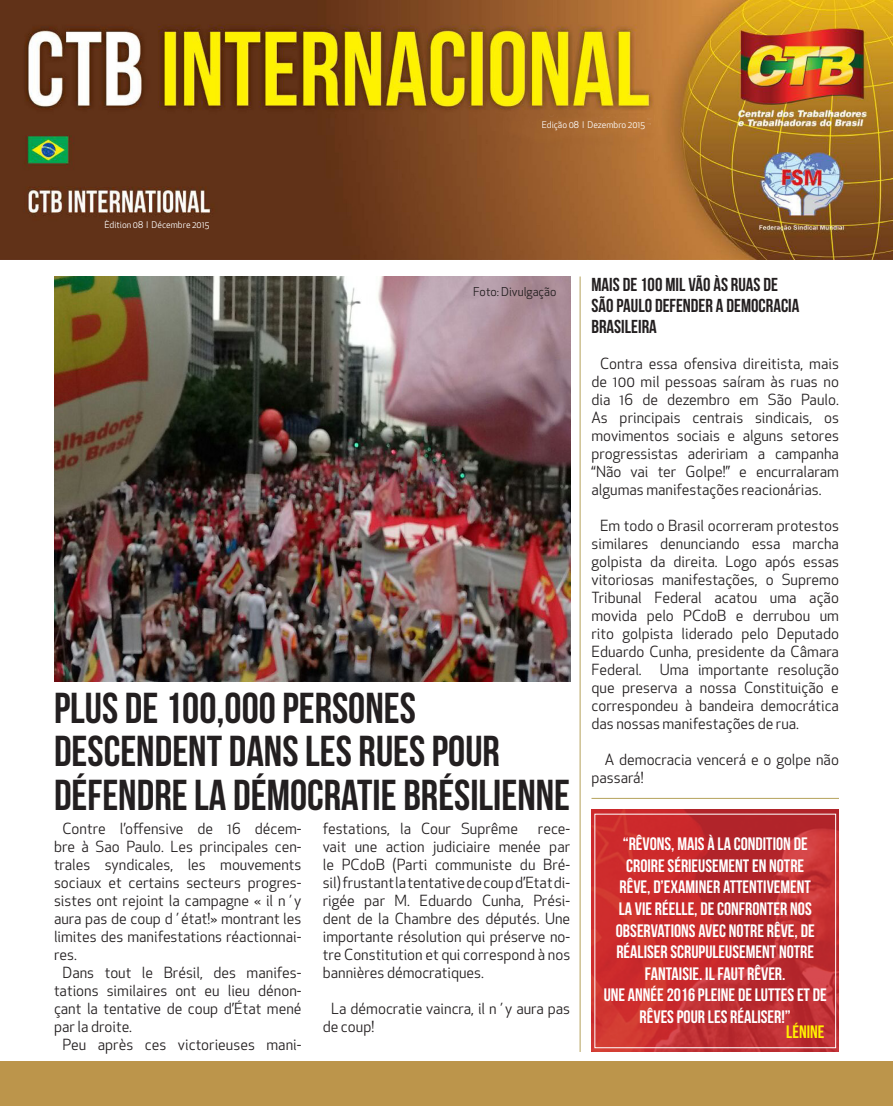
<style>
.page{position:relative;width:893px;height:1106px;background:#fff}
.page>*{position:absolute;margin:0;border:0;box-sizing:border-box;transform-origin:0 0}
.t1{font:43.2px/43.5px "Bebas Neue";color:#231f20}
.t2{font:18.75px/21px "Bebas Neue";color:#231f20}
.t3{font:18px/21.6px "Bebas Neue";color:#fff;text-align:center}
.t4{font:18px "Bebas Neue";color:#fff101}
.t5{font:15px/18px "Apex New";color:#231f20;text-align:justify}
.t6{font:12px "Apex New";color:#231f20}
.t7{font:9px "Apex New";color:#fff}
</style>
<div class="page">
<img style="left:0;top:1px;width:893px;height:258px">
<img style="left:54px;top:276px;width:516px;height:405px">
<hr style="left:580px;top:276px;width:1px;height:776px;background:#b5a25b">
<div style="left:0;top:1061px;width:893px;height:45px;background:#bc954b"></div>
<hr style="left:591px;top:798px;width:248px;height:1px;background:#b5a25b">
<img style="left:591px;top:810px;width:248px;height:242px">
<div style="left:594px;top:813px;width:242px;height:235px;border:1px solid #fff"></div>
<p class="t7" style="left:104px;top:218px;width:106px">Èdition 08 I Décembre 2015</p>
<p class="t7" style="left:542px;top:119px;width:105px">Edição 08 I Dezembro 2015</p>
<p class="t6" style="left:473px;top:283px;width:85px">Foto: Divulgação</p>
<p class="t1" style="left:54px;top:685px;width:363px">PLUS DE 100,000 PERSONES</p>
<p class="t1" style="left:54px;top:729px;width:518px">DESCENDENT DANS LES RUES POUR<br>DÉFENDRE LA DÉMOCRATIE BRÉSILIENNE</p>
<p class="t5" style="left:54px;top:820px;width:249px;text-indent:9px">Contre l’offensive de 16 décem&shy;bre à Sao Paulo. Les principales cen&shy;trales syndicales, les mouvements sociaux et certains secteurs progres&shy;sistes ont rejoint la campagne « il n´y aura pas de coup d´état!» montrant les limites des manifestations réactionnai&shy;res.</p>
<p class="t5" style="left:54px;top:964px;width:249px;text-indent:9px">Dans tout le Brésil, des manifes&shy;tations similaires ont eu lieu dénon&shy;çant la tentative de coup d’État mené par la droite.</p>
<p class="t5" style="left:63px;top:1036px;width:240px">Peu après ces victorieuses mani-</p>
<p class="t5" style="left:323px;top:820px;width:197px">festations, la Cour Suprême</p>
<p class="t5" style="left:323px;top:820px;width:249px;text-indent:215px">rece&shy;vait une action judiciaire menée par le PCdoB (Parti communiste du Bré&shy;sil) frustant la tentative de coup d’Etat di&shy;rigée par M. Eduardo Cunha, Prési&shy;dent de la Chambre des députés. Une importante résolution qui préserve no&shy;tre Constitution et qui correspond à nos bannières démocratiques.</p>
<p class="t5" style="left:323px;top:1000px;width:249px;text-indent:9px">La démocratie vaincra, il n´y aura pas de coup!</p>
<p class="t2" style="left:591px;top:273px;width:209px">MAIS DE 100 MIL VÃO ÀS RUAS DE<br>SÃO PAULO DEFENDER A DEMOCRACIA<br>BRASILEIRA</p>
<p class="t5" style="left:591px;top:354px;width:249px;text-indent:9px">Contra essa ofensiva direitista, mais de 100 mil pessoas saíram às ruas no dia 16 de dezembro em São Paulo.<br>As principais centrais sindicais, os movimentos sociais e alguns setores progressistas adeririam a campanha “Não vai ter Golpe!” e encurralaram algumas manifestações reacionárias.</p>
<p class="t5" style="left:591px;top:516px;width:249px;text-indent:9px">Em todo o Brasil ocorreram protestos similares denunciando essa marcha golpista da direita. Logo após essas vitoriosas manifestações, o Supremo Tribunal Federal acatou uma ação movida pelo PCdoB e derrubou um rito golpista liderado pelo Deputado Eduardo Cunha, presidente da Câmara Federal. Uma importante resolução que preserva a nossa Constituição e correspondeu à bandeira democrática das nossas manifestações de rua.</p>
<p class="t5" style="left:591px;top:750px;width:249px;text-indent:13px">A democracia vencerá e o golpe não passará!</p>
<p class="t3" style="left:616px;top:833px;width:200px">“RÊVONS, MAIS À LA CONDITION DE<br>CROIRE SÉRIEUSEMENT EN NOTRE<br>RÊVE, D’EXAMINER ATTENTIVEMENT<br>LA VIE RÉELLE, DE CONFRONTER NOS<br>OBSERVATIONS AVEC NOTRE RÊVE, DE<br>RÉALISER SCRUPULEUSEMENT NOTRE<br>FANTAISIE. IL FAUT RÊVER.</p>
<p class="t3" style="left:604px;top:984px;width:225px">UNE ANNÉE 2016 PLEINE DE LUTTES ET DE<br>RÊVES POUR LES RÉALISER!”</p>
<p class="t4" style="left:786px;top:1021px;width:40px">LÉNINE</p>
</div>
